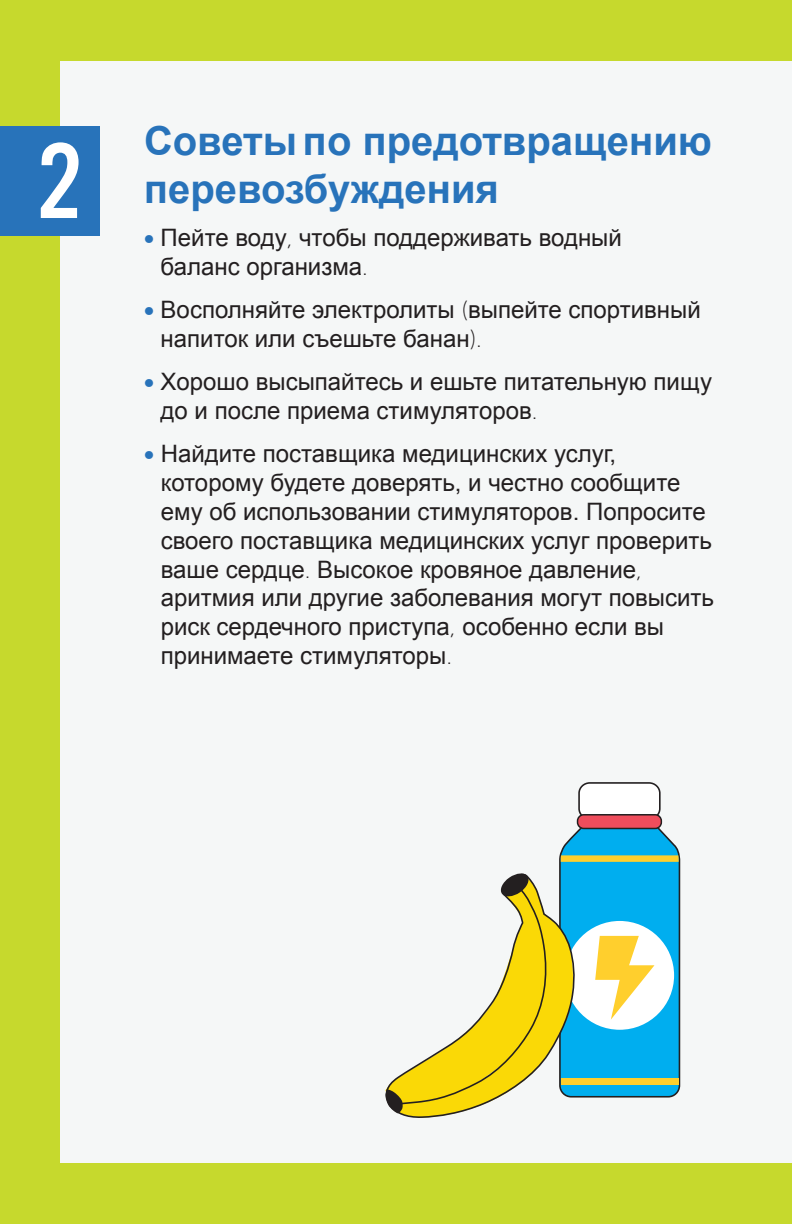
<style>
.page{position:relative;width:792px;height:1224px;background:#c6d92d}
.page>*{position:absolute;margin:0;border:0;box-sizing:border-box;transform-origin:0 0}
.t1{font:111.6px "Alternate Got No 3 D";color:#fff}
.t2{font:700 40px/48px "Arial";color:#2873ba}
.t3{font:24px/28.8px "Arial";color:#231f20}
.s1{font-family:"Museo Sans 700";color:#2873ba}
.s2{font-family:"Museo Sans 100"}
</style>
<div class="page">
<div style="left:60px;top:61px;width:732px;height:1102px;background:#f5f7f7"></div>
<div style="left:0;top:126px;width:100px;height:110px;background:#2873ba"></div>
<svg style="left:559px;top:825px;width:121px;height:273px"></svg>
<div style="left:579px;top:783px;width:81px;height:36px;background:#fff;border-radius:11px"></div>
<div style="left:578px;top:782px;width:83px;height:38px;border:2px solid #231f20;border-radius:11px"></div>
<div style="left:578px;top:815px;width:83px;height:13px;background:#ef4d5c;border-radius:6px"></div>
<div style="left:577px;top:814px;width:85px;height:15px;border:2px solid #231f20;border-radius:6px"></div>
<svg style="left:397px;top:873px;width:178px;height:245px"></svg>
<svg style="left:385px;top:873px;width:163px;height:240px"></svg>
<h1 class="t1" style="left:37px;top:124px;width:47px">2</h1>
<h2 class="t2" style="left:144px;top:118px;width:570px">Советы по предотвращению перевозбуждения</h2>
<p class="t3" style="left:161px;top:224px;width:463px;text-indent:-17px"><span class="s1">•</span> Пейте воду<span class="s2">,</span> чтобы поддерживать водный баланс организма<span class="s2">.</span></p>
<p class="t3" style="left:161px;top:296px;width:542px;text-indent:-17px"><span class="s1">•</span> Восполняйте электролиты <span class="s2">(</span>выпейте спортивный напиток или съешьте банан<span class="s2">).</span></p>
<p class="t3" style="left:161px;top:368px;width:553px;text-indent:-17px"><span class="s1">•</span> Хорошо высыпайтесь и ешьте питательную пищу до и после приема стимуляторов<span class="s2">.</span></p>
<p class="t3" style="left:161px;top:440px;width:555px;text-indent:-17px"><span class="s1">•</span> Найдите поставщика медицинских услуг, которому будете доверять, и честно сообщите ему об использовании стимуляторов. Попросите своего поставщика медицинских услуг проверить ваше сердце<span class="s2">.</span> Высокое кровяное давление<span class="s2">, </span>аритмия или другие заболевания могут повысить риск сердечного приступа<span class="s2">,</span> особенно если вы принимаете стимуляторы<span class="s2">.</span></p>
</div>
